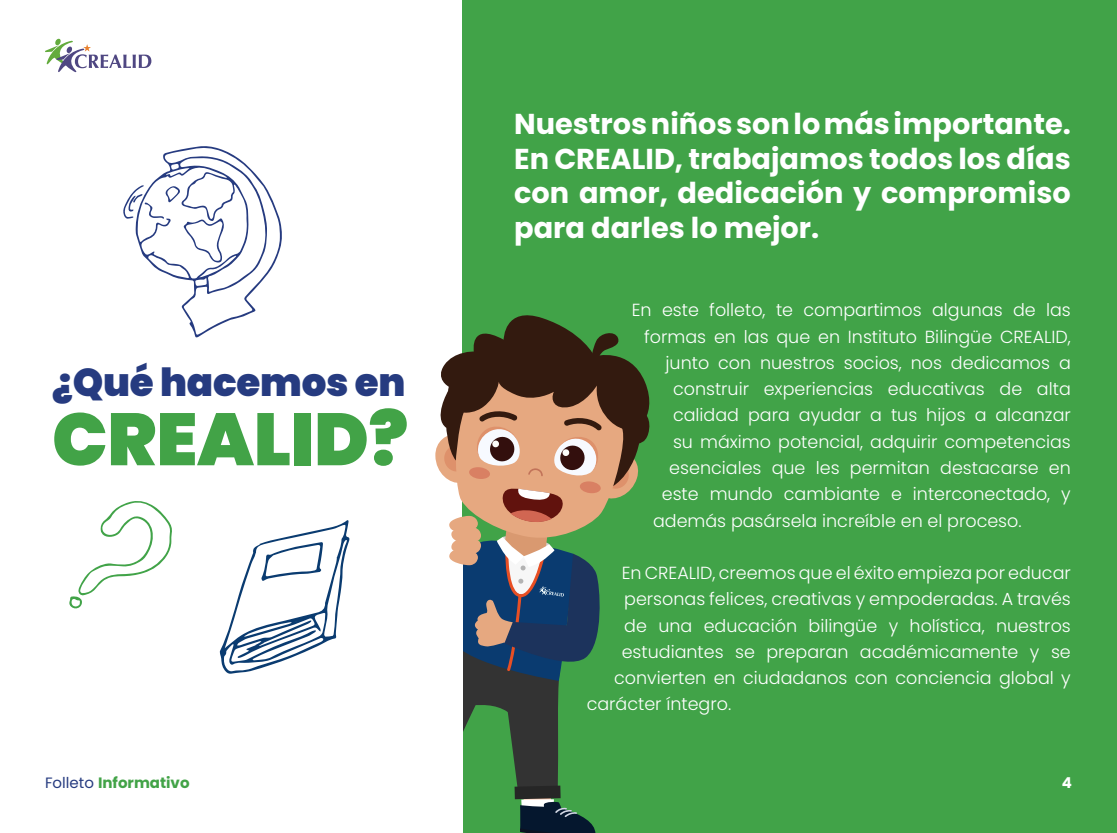
<style>
.page{position:relative;width:1117px;height:833px;background:#fff}
.page>*{position:absolute;margin:0;border:0;box-sizing:border-box;transform-origin:0 0}
.t1{font:900 73.75px "Poppins";letter-spacing:-.005em;color:#42a347}
.t2{font:900 38.75px "Poppins";letter-spacing:-.005em;color:#263b80}
.t3{font:700 28.75px/34.5px "Poppins";color:#fff;text-align:justify}
.t4{font:300 17.5px "Poppins";color:#fff}
.t5{font:700 15px "Poppins";color:#42a347}
.t6{font:700 15px "Poppins";color:#fff}
.s1{font-weight:400;color:#263b80}
</style>
<div class="page">
<div style="left:462px;top:0;width:654px;height:833px;background:#41a348"></div>
<svg style="left:45px;top:38px;width:106px;height:34px"></svg>
<svg style="left:435px;top:315px;width:215px;height:518px"></svg>
<svg style="left:123px;top:146px;width:159px;height:192px"></svg>
<svg style="left:219px;top:520px;width:131px;height:154px"></svg>
<svg style="left:69px;top:501px;width:103px;height:108px"></svg>
<h2 class="t2" style="left:52px;top:360px;width:355px">¿Qué hacemos en</h2>
<h1 class="t1" style="left:52px;top:397px;width:357px">CREALID?</h1>
<h3 class="t3" style="left:514px;top:107px;width:558px">Nuestros niños son lo más importante.<br>En CREALID, trabajamos todos los días con amor, dedicación y compromiso para darles lo mejor.</h3>
<p class="t4" style="left:631px;top:300px;width:440px">En este folleto, te compartimos algunas de las</p>
<p class="t4" style="left:644px;top:326px;width:428px">formas en las que en Instituto Bilingüe CREALID,</p>
<p class="t4" style="left:665px;top:353px;width:407px">junto con nuestros socios, nos dedicamos a</p>
<p class="t4" style="left:673px;top:379px;width:399px">construir experiencias educativas de alta</p>
<p class="t4" style="left:673px;top:405px;width:399px">calidad para ayudar a tus hijos a alcanzar</p>
<p class="t4" style="left:673px;top:431px;width:399px">su máximo potencial, adquirir competencias</p>
<p class="t4" style="left:669px;top:458px;width:403px">esenciales que les permitan destacarse en</p>
<p class="t4" style="left:661px;top:484px;width:410px">este mundo cambiante e interconectado, y</p>
<p class="t4" style="left:653px;top:510px;width:370px">además pasársela increíble en el proceso.</p>
<p class="t4" style="left:621px;top:563px;width:450px">En CREALID, creemos que el éxito empieza por educar</p>
<p class="t4" style="left:624px;top:589px;width:448px">personas felices, creativas y empoderadas. A través</p>
<p class="t4" style="left:624px;top:615px;width:448px">de una educación bilingüe y holística, nuestros</p>
<p class="t4" style="left:621px;top:641px;width:450px">estudiantes se preparan académicamente y se</p>
<p class="t4" style="left:614px;top:668px;width:458px">convierten en ciudadanos con conciencia global y</p>
<p class="t4" style="left:586px;top:694px;width:146px">carácter íntegro.</p>
<p class="t5" style="left:45px;top:774px;width:146px"><span class="s1">Folleto</span> Informativo</p>
<p class="t6" style="left:1061px;top:774px;width:12px">4</p>
</div>
